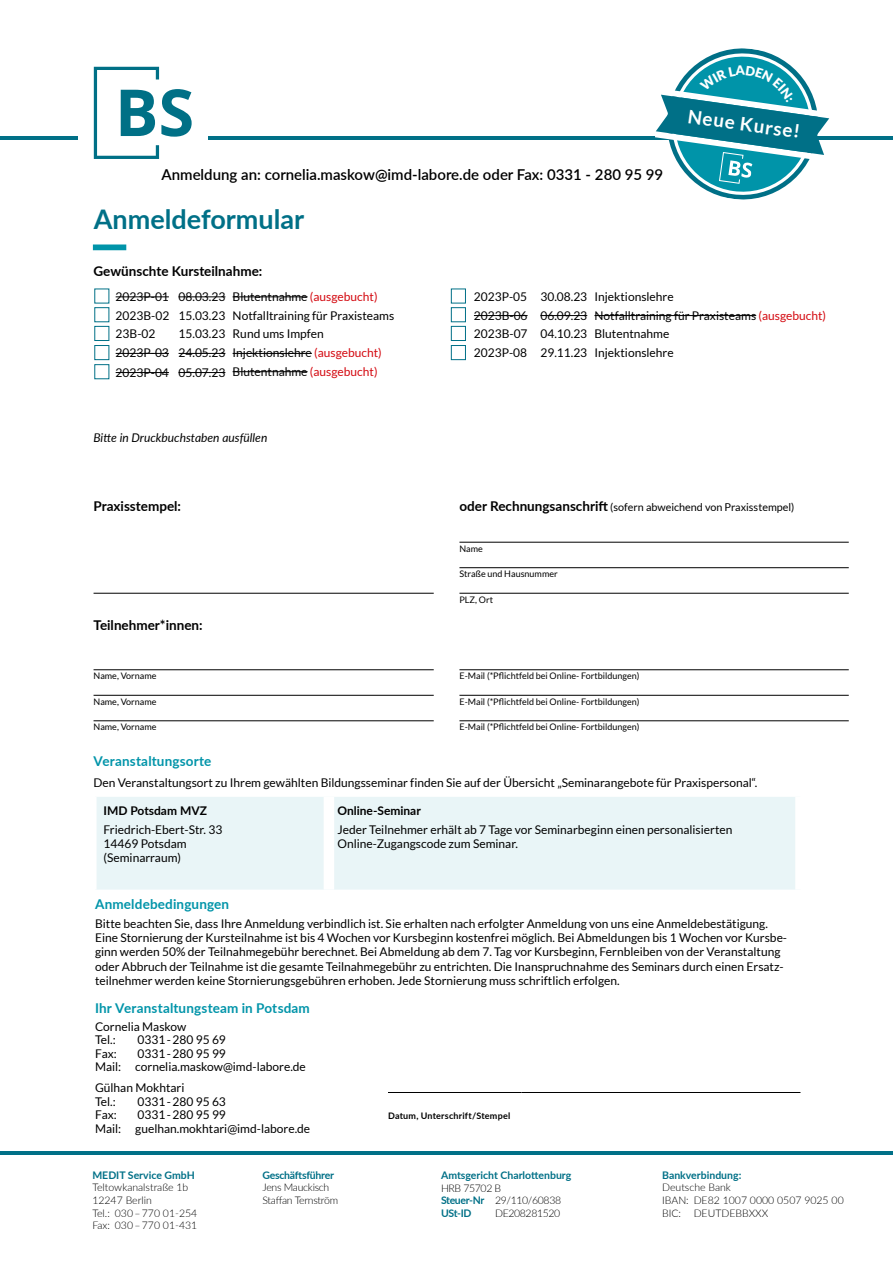
<style>
.page{position:relative;width:893px;height:1263px;background:#fff}
.page>*{position:absolute;margin:0;border:0;box-sizing:border-box;transform-origin:0 0}
.t1{font:700 27px "Lato";color:#007087}
.t2{font:700 18.75px "Lato";color:#fff}
.t3{font:600 15px "Lato";color:#000}
.t4{font:700 13.5px "Lato";letter-spacing:.01em;color:#0094a9}
.t5{font:700 13.5px "Lato";color:#000}
.t6{font:12px/14.4px "Lato";color:#000}
.t7{font:italic 12px "Lato";color:#000}
.t8{font:700 12px "Lato";color:#000}
.t9{font:10.8px "Lato";color:#000}
.t10{font:300 10.5px/12.6px "Lato";color:#000}
.t11{font:700 10.5px "Lato";color:#007087}
.t12{font:300 10.5px/12.8px "Lato";letter-spacing:-.035em;color:#000}
.t13{font:300 10.5px/12.6px "Lato";letter-spacing:-.025em;color:#000}
.t14{font:700 10.5px "Lato";letter-spacing:-.025em;color:#007087}
.t15{font:9px "Lato";color:#000}
.t16{font:700 9px "Lato";letter-spacing:.025em;color:#000}
.s1{color:#d40a11}
.s2{font-weight:700;font-size:13.5px}
.s3{font-weight:700;color:#007087}
</style>
<div class="page">
<hr style="left:208px;top:136px;width:685px;height:4px;background:#007087">
<hr style="left:0;top:136px;width:77px;height:4px;background:#007087">
<hr style="left:0;top:1151px;width:893px;height:4px;background:#007087">
<svg style="left:94px;top:67px;width:98px;height:92px"></svg>
<hr style="left:459px;top:542px;width:390px;height:1px;background:#000">
<hr style="left:459px;top:567px;width:390px;height:1px;background:#000">
<hr style="left:94px;top:593px;width:340px;height:1px;background:#000">
<hr style="left:459px;top:593px;width:390px;height:1px;background:#000">
<hr style="left:94px;top:669px;width:340px;height:1px;background:#000">
<hr style="left:459px;top:669px;width:390px;height:1px;background:#000">
<hr style="left:94px;top:695px;width:340px;height:1px;background:#000">
<hr style="left:459px;top:695px;width:390px;height:1px;background:#000">
<hr style="left:94px;top:720px;width:340px;height:1px;background:#000">
<hr style="left:459px;top:720px;width:390px;height:1px;background:#000">
<hr style="left:116px;top:296px;width:53px;height:1px;background:#000">
<hr style="left:179px;top:296px;width:46px;height:1px;background:#000">
<hr style="left:233px;top:296px;width:75px;height:1px;background:#000">
<div style="left:451px;top:289px;width:15px;height:14px;border:1px solid #007087"></div>
<div style="left:94px;top:307px;width:15px;height:15px;border:1px solid #007087"></div>
<div style="left:451px;top:307px;width:15px;height:15px;border:1px solid #007087"></div>
<hr style="left:474px;top:315px;width:54px;height:1px;background:#000">
<hr style="left:540px;top:315px;width:47px;height:1px;background:#000">
<hr style="left:594px;top:315px;width:162px;height:1px;background:#000">
<div style="left:94px;top:326px;width:15px;height:15px;border:1px solid #007087"></div>
<div style="left:451px;top:326px;width:15px;height:15px;border:1px solid #007087"></div>
<div style="left:94px;top:345px;width:15px;height:15px;border:1px solid #007087"></div>
<hr style="left:116px;top:353px;width:53px;height:1px;background:#000">
<hr style="left:179px;top:353px;width:46px;height:1px;background:#000">
<hr style="left:233px;top:353px;width:79px;height:1px;background:#000">
<div style="left:451px;top:345px;width:15px;height:15px;border:1px solid #007087"></div>
<div style="left:94px;top:364px;width:15px;height:15px;border:1px solid #007087"></div>
<hr style="left:116px;top:372px;width:53px;height:1px;background:#000">
<hr style="left:179px;top:372px;width:46px;height:1px;background:#000">
<hr style="left:233px;top:371px;width:75px;height:1px;background:#000">
<div style="left:97px;top:797px;width:698px;height:92px;background:#e9f5f7"></div>
<hr style="left:367px;top:1092px;width:154px;height:1px;background:#000">
<hr style="left:521px;top:1092px;width:279px;height:1px;background:#000">
<div style="left:324px;top:797px;width:10px;height:92px;background:#fff"></div>
<svg style="left:93px;top:244px;width:33px;height:6px"></svg>
<div style="left:358px;top:1071px;width:30px;height:32px;background:#fff"></div>
<svg style="left:655px;top:48px;width:175px;height:152px"></svg>
<p class="t3" style="left:162px;top:164px;width:503px">Anmeldung an: cornelia.maskow@imd-labore.de oder Fax: 0331 - 280 95 99</p>
<h2 class="t2" style="left:689px;top:105px;width:115px;rotate:8deg">Neue Kurse!</h2>
<h1 class="t1" style="left:94px;top:199px;width:212px">Anmeldeformular</h1>
<p class="t5" style="left:94px;top:261px;width:170px">Gewünschte Kursteilnahme:</p>
<p class="t6" style="left:116px;top:289px;width:263px">2023P-01 08.03.23 Blutentnahme <span class="s1">(ausgebucht)</span></p>
<p class="t6" style="left:474px;top:289px;width:201px">2023P-05 30.08.23 Injektionslehre</p>
<p class="t6" style="left:116px;top:308px;width:280px">2023B-02 15.03.23 Notfalltraining für Praxisteams</p>
<p class="t6" style="left:474px;top:308px;width:354px">2023B-06 06.09.23 Notfalltraining für Praxisteams <span class="s1">(ausgebucht)</span></p>
<p class="t6" style="left:116px;top:327px;width:41px">23B-02</p>
<p class="t6" style="left:179px;top:327px;width:147px">15.03.23 Rund ums Impfen</p>
<p class="t6" style="left:474px;top:327px;width:197px">2023B-07 04.10.23 Blutentnahme</p>
<p class="t6" style="left:116px;top:346px;width:268px">2023P-03 24.05.23 Injektionslehre <span class="s1">(ausgebucht)</span></p>
<p class="t6" style="left:474px;top:346px;width:201px">2023P-08 29.11.23 Injektionslehre</p>
<p class="t6" style="left:116px;top:365px;width:263px">2023P-04 05.07.23 Blutentnahme <span class="s1">(ausgebucht)</span></p>
<p class="t7" style="left:94px;top:429px;width:175px">Bitte in Druckbuchstaben ausfüllen</p>
<p class="t5" style="left:94px;top:496px;width:89px">Praxisstempel:</p>
<p class="t9" style="left:459px;top:501px;width:337px"><span class="s2">oder Rechnungsanschrift</span> (sofern abweichend von Praxisstempel)</p>
<p class="t15" style="left:459px;top:543px;width:25px">Name</p>
<p class="t15" style="left:459px;top:569px;width:100px">Straße und Hausnummer</p>
<p class="t15" style="left:459px;top:594px;width:35px">PLZ, Ort</p>
<p class="t5" style="left:94px;top:615px;width:111px">Teilnehmer*innen:</p>
<p class="t15" style="left:94px;top:671px;width:65px">Name, Vorname</p>
<p class="t15" style="left:459px;top:671px;width:181px">E-Mail (*Pflichtfeld bei Online- Fortbildungen)</p>
<p class="t15" style="left:94px;top:696px;width:65px">Name, Vorname</p>
<p class="t15" style="left:459px;top:696px;width:181px">E-Mail (*Pflichtfeld bei Online- Fortbildungen)</p>
<p class="t15" style="left:94px;top:722px;width:65px">Name, Vorname</p>
<p class="t15" style="left:459px;top:722px;width:181px">E-Mail (*Pflichtfeld bei Online- Fortbildungen)</p>
<p class="t4" style="left:94px;top:751px;width:119px">Veranstaltungsorte</p>
<p class="t6" style="left:94px;top:775px;width:665px">Den Veranstaltungsort zu Ihrem gewählten Bildungsseminar finden Sie auf der Übersicht „Seminarangebote für Praxispersonal“.</p>
<p class="t8" style="left:104px;top:802px;width:105px">IMD Potsdam MVZ</p>
<p class="t6" style="left:104px;top:822px;width:120px">Friedrich-Ebert-Str. 33<br>14469 Potsdam (Seminarraum)</p>
<p class="t8" style="left:337px;top:802px;width:85px">Online-Seminar</p>
<p class="t6" style="left:337px;top:822px;width:396px">Jeder Teilnehmer erhält ab 7 Tage vor Seminarbeginn einen personalisierten<br>Online-Zugangscode zum Seminar.</p>
<p class="t4" style="left:95px;top:894px;width:136px">Anmeldebedingungen</p>
<p class="t6" style="left:95px;top:916px;width:694px">Bitte beachten Sie, dass Ihre Anmeldung verbindlich ist. Sie erhalten nach erfolgter Anmeldung von uns eine Anmeldebestätigung.<br>Eine Stornierung der Kursteilnahme ist bis 4 Wochen vor Kursbeginn kostenfrei möglich. Bei Abmeldungen bis 1 Wochen vor Kursbe&shy;ginn werden 50% der Teilnahmegebühr berechnet. Bei Abmeldung ab dem 7. Tag vor Kursbeginn, Fernbleiben von der Veranstaltung oder Abbruch der Teilnahme ist die gesamte Teilnahmegebühr zu entrichten. Die Inanspruchnahme des Seminars durch einen Ersatz&shy;teilnehmer werden keine Stornierungsgebühren erhoben. Jede Stornierung muss schriftlich erfolgen.</p>
<p class="t4" style="left:95px;top:998px;width:216px">Ihr Veranstaltungsteam in Potsdam</p>
<p class="t6" style="left:95px;top:1020px;width:93px;line-height:13.5px">Cornelia Maskow<br>Tel.:</p>
<p class="t6" style="left:138px;top:1033px;width:90px">0331-280 95 69</p>
<p class="t6" style="left:95px;top:1047px;width:212px;line-height:13.5px;text-indent:43px">0331-280 95 99<br>Mail: cornelia.maskow@imd-labore.de</p>
<p class="t6" style="left:95px;top:1081px;width:91px;line-height:13.5px">Gülhan Mokhtari<br>Tel.:</p>
<p class="t6" style="left:95px;top:1046px;width:23px">Fax:</p>
<p class="t6" style="left:138px;top:1094px;width:90px">0331-280 95 63</p>
<p class="t6" style="left:95px;top:1108px;width:217px;line-height:13.5px;text-indent:43px">0331-280 95 99<br>Mail: guelhan.mokhtari@imd-labore.de</p>
<p class="t16" style="left:388px;top:1109px;width:124px">Datum, Unterschrift/Stempel</p>
<p class="t6" style="left:95px;top:1108px;width:23px">Fax:</p>
<p class="t11" style="left:92px;top:1167px;width:104px">MEDIT Service GmbH</p>
<p class="t10" style="left:92px;top:1181px;width:106px">Teltowkanalstraße 1b<br>12247 Berlin<br>Tel.: 030 – 770 01-254<br>Fax: 030 – 770 01-431</p>
<p class="t14" style="left:262px;top:1167px;width:73px">Geschäftsführer</p>
<p class="t13" style="left:262px;top:1181px;width:77px">Jens Mauckisch<br>Staffan Ternström</p>
<p class="t11" style="left:441px;top:1167px;width:132px">Amtsgericht Charlottenburg</p>
<p class="t12" style="left:441px;top:1181px;width:122px">HRB 75702 B<br><span class="s3">Steuer-Nr</span> 29/110/60838<br><span class="s3">USt-ID</span></p>
<p class="t12" style="left:495px;top:1206px;width:67px">DE208281520</p>
<p class="t11" style="left:662px;top:1167px;width:81px">Bankverbindung:</p>
<p class="t10" style="left:662px;top:1181px;width:183px">Deutsche Bank<br>IBAN: DE82 1007 0000 0507 9025 00<br>BIC: DEUTDEBBXXX</p>
</div>
